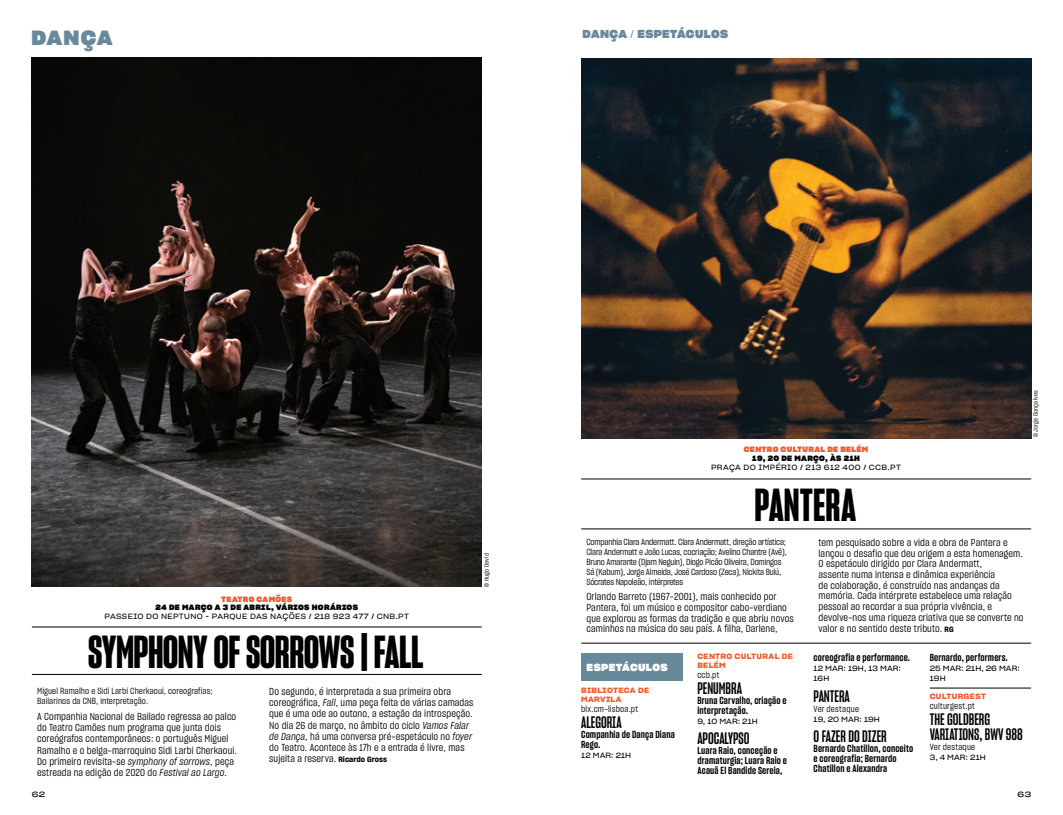
<style>
.page{position:relative;width:1063px;height:815px;background:#fff}
.page>*{position:absolute;margin:0;border:0;box-sizing:border-box;transform-origin:0 0}
.t1{font:45px "Sharp Grotesk Bold 12";letter-spacing:-.01em;color:#000}
.t2{font:20px "Sharp Grotesk Bold 22";letter-spacing:.055em;color:#678999}
.t3{font:16.25px/15px "Sharp Grotesk Sm Bold 12";color:#000}
.t4{font:11.25px "Sharp Grotesk Bold 22";letter-spacing:.03em;color:#678999}
.t5{font:10px/11.2px "Sharp Grotesk Book 15";letter-spacing:.01em;color:#000}
.t6{font:10px/10px "Sharp Grotesk Sm Bold 14";letter-spacing:.015em;color:#000}
.t7{font:10px "Sharp Grotesk Bold 22";letter-spacing:.035em;color:#fff}
.t8{font:8.75px/10px "Sharp Grotesk Book 15";letter-spacing:-.02em;color:#000}
.t9{font:8.75px/10px "Sharp Grotesk Book 15";letter-spacing:.01em;color:#000}
.t10{font:8.75px "Sharp Grotesk Book 15";letter-spacing:.02em;color:#000}
.t11{font:8.75px "Sharp Grotesk Book 15";letter-spacing:.03em;color:#000}
.t12{font:7.5px/10px "Sharp Grotesk Book 22";letter-spacing:.025em;color:#000}
.t13{font:7.5px "Sharp Grotesk Bold 22";letter-spacing:.045em;color:#000}
.t14{font:7.5px/8.8px "Sharp Grotesk Sm Bold 22";letter-spacing:.05em;color:#f15a29}
.t15{font:7.5px "Sharp Grotesk Book 22";letter-spacing:.05em;color:#000}
.t16{font:7.5px "Sharp Grotesk Bold 22";letter-spacing:.045em;color:#f15a29}
.t17{font:7.5px "Sharp Grotesk Book 22";letter-spacing:.045em;color:#000}
.t18{font:7.5px "Sharp Grotesk Book 25";color:#000}
.t19{font:6.25px "Sharp Grotesk Book 15";letter-spacing:.04em;color:#000}
.s1{font-family:"Sharp Grotesk Light 22"}
.s2{font-family:"Sharp Grotesk Book Italic 15"}
.s3{font-family:"Sharp Grotesk Sm Bold 18";font-size:7.5px}
</style>
<div class="page">
<hr style="left:32px;top:627px;width:450px;height:1px;background:#000">
<hr style="left:32px;top:674px;width:450px;height:1px;background:#000">
<img style="left:32px;top:58px;width:450px;height:529px">
<img style="left:581px;top:58px;width:450px;height:380px">
<hr style="left:581px;top:479px;width:450px;height:1px;background:#000">
<hr style="left:581px;top:529px;width:450px;height:1px;background:#000">
<hr style="left:581px;top:643px;width:450px;height:1px;background:#000">
<div style="left:581px;top:653px;width:102px;height:28px;background:#678999"></div>
<hr style="left:930px;top:688px;width:101px;height:1px;background:#000">
<h2 class="t2" style="left:31px;top:22px;width:83px">DANÇA</h2>
<p class="t4" style="left:583px;top:25px;width:147px">DANÇA <span class="s1">/</span> ESPETÁCULOS</p>
<p class="t16" style="left:221px;top:593px;width:73px">TEATRO CAMÕES</p>
<p class="t13" style="left:156px;top:602px;width:204px">24 DE MARÇO A 3 DE ABRIL, VÁRIOS HORÁRIOS</p>
<p class="t15" style="left:105px;top:610px;width:306px">PASSEIO DO NEPTUNO – PARQUE DAS NAÇÕES / 218 923 477 / CNB.PT</p>
<h1 class="t1" style="left:88px;top:623px;width:337px">SYMPHONY OF SORROWS | FALL</h1>
<p class="t9" style="left:37px;top:686px;width:177px">Miguel Ramalho e Sidi Larbi Cherkaoui, coreografias;<br>Bailarinos da CNB, interpretação.</p>
<p class="t5" style="left:37px;top:710px;width:201px">A Companhia Nacional de Bailado regressa ao palco do Teatro Camões num programa que junta dois coreógrafos contemporâneos: o português Miguel Ramalho e o belga-marroquino Sidi Larbi Cherkaoui.<br>Do primeiro revisita-se <span class="s2">symphony of sorrows</span>, peça estreada na edição de 2020 do <span class="s2">Festival ao Largo</span>.</p>
<p class="t5" style="left:269px;top:686px;width:206px">Do segundo, é interpretada a sua primeira obra coreográfica, <span class="s2">Fall</span>, uma peça feita de várias camadas que é uma ode ao outono, a estação da introspeção.<br>No dia 26 de março, no âmbito do ciclo <span class="s2">Vamos Falar de Dança</span>, há uma conversa pré-espetáculo no <span class="s2">foyer </span>do Teatro. Acontece às 17h e a entrada é livre, mas sujeita a reserva. <span class="s3">Ricardo Gross</span></p>
<p class="t19" style="left:482px;top:587px;width:35px;rotate:-90deg">© Hugo David</p>
<p class="t16" style="left:744px;top:444px;width:126px">CENTRO CULTURAL DE BELÉM</p>
<p class="t13" style="left:752px;top:452px;width:109px">19, 20 DE MARÇO, ÀS 21H</p>
<p class="t17" style="left:711px;top:461px;width:191px">PRAÇA DO IMPÉRIO / 213 612 400 / CCB.PT</p>
<h1 class="t1" style="left:754px;top:477px;width:103px">PANTERA</h1>
<p class="t8" style="left:586px;top:537px;width:202px">Companhia Clara Andermatt. Clara Andermatt, direção artística; Clara Andermatt e João Lucas, cocriação; Avelino Chantre (Avê), Bruno Amarante (Djam Neguin), Diogo Picão Oliveira, Domingos Sá (Kabum), Jorge Almeida, José Cardoso (Zeca), Nickita Bulú, Sócrates Napoleão, intérpretes</p>
<p class="t5" style="left:586px;top:591px;width:209px;line-height:10.6px">Orlando Barreto (1967-2001), mais conhecido por Pantera, foi um músico e compositor cabo-verdiano que explorou as formas da tradição e que abriu novos caminhos na música do seu país. A filha, Darlene,</p>
<p class="t7" style="left:587px;top:660px;width:83px">ESPETÁCULOS</p>
<p class="t14" style="left:581px;top:686px;width:69px">BIBLIOTECA DE<br>MARVILA</p>
<p class="t10" style="left:581px;top:703px;width:58px">blx.cm-lisboa.pt</p>
<h3 class="t3" style="left:581px;top:715px;width:42px">ALEGORIA</h3>
<p class="t6" style="left:581px;top:730px;width:95px">Companhia de Dança Diana<br>Rego.</p>
<p class="t12" style="left:581px;top:750px;width:52px">12 MAR: 21H</p>
<p class="t14" style="left:697px;top:652px;width:97px">CENTRO CULTURAL DE<br>BELÉM</p>
<p class="t8" style="left:697px;top:670px;width:23px">ccb.pt</p>
<h3 class="t3" style="left:697px;top:681px;width:46px">PENUMBRA</h3>
<p class="t6" style="left:697px;top:695px;width:91px">Bruna Carvalho, criação e interpretação.</p>
<p class="t12" style="left:697px;top:716px;width:62px">9, 10 MAR: 21H</p>
<h3 class="t3" style="left:697px;top:731px;width:54px">APOCALYPSO</h3>
<p class="t6" style="left:697px;top:746px;width:91px">Luara Raio, conceção e dramaturgia; Luara Raio e<br>Acauã El Bandide Sereia,</p>
<p class="t5" style="left:819px;top:537px;width:206px;line-height:10.8px">tem pesquisado sobre a vida e obra de Pantera e lançou o desafio que deu origem a esta homenagem.<br>O espetáculo dirigido por Clara Andermatt,<br>assente numa intensa e dinâmica experiência<br>de colaboração, é construído nas andanças da memória. Cada intérprete estabelece uma relação pessoal ao recordar a sua própria vivência, e devolve-nos uma riqueza criativa que se converte no valor e no sentido deste tributo. <span class="s3">RG</span></p>
<p class="t6" style="left:814px;top:653px;width:98px">coreografia e performance.</p>
<p class="t12" style="left:814px;top:663px;width:89px">12 MAR: 19H, 13 MAR:<br>16H</p>
<h3 class="t3" style="left:814px;top:688px;width:38px">PANTERA</h3>
<p class="t10" style="left:814px;top:702px;width:47px">Ver destaque</p>
<p class="t12" style="left:814px;top:714px;width:68px">19, 20 MAR: 19H</p>
<h3 class="t3" style="left:814px;top:728px;width:75px">O FAZER DO DIZER</h3>
<p class="t6" style="left:814px;top:743px;width:101px">Bernardo Chatillon, conceito e coreografia; Bernardo<br>Chatillon e Alexandra</p>
<p class="t6" style="left:930px;top:653px;width:80px">Bernardo, performers.</p>
<p class="t12" style="left:930px;top:663px;width:92px">25 MAR: 21H, 26 MAR:<br>19H</p>
<p class="t14" style="left:930px;top:692px;width:58px">CULTURGEST</p>
<p class="t11" style="left:930px;top:700px;width:46px">culturgest.pt</p>
<h3 class="t3" style="left:930px;top:712px;width:94px">THE GOLDBERG<br>VARIATIONS, BWV 988</h3>
<p class="t10" style="left:930px;top:741px;width:47px">Ver destaque</p>
<p class="t12" style="left:930px;top:752px;width:57px">3, 4 MAR: 21H</p>
<p class="t19" style="left:1031px;top:437px;width:49px;rotate:-90deg">© Jorge Gonçalves</p>
<p class="t18" style="left:32px;top:788px;width:15px">62</p>
<p class="t18" style="left:1018px;top:788px;width:15px">63</p>
</div>
